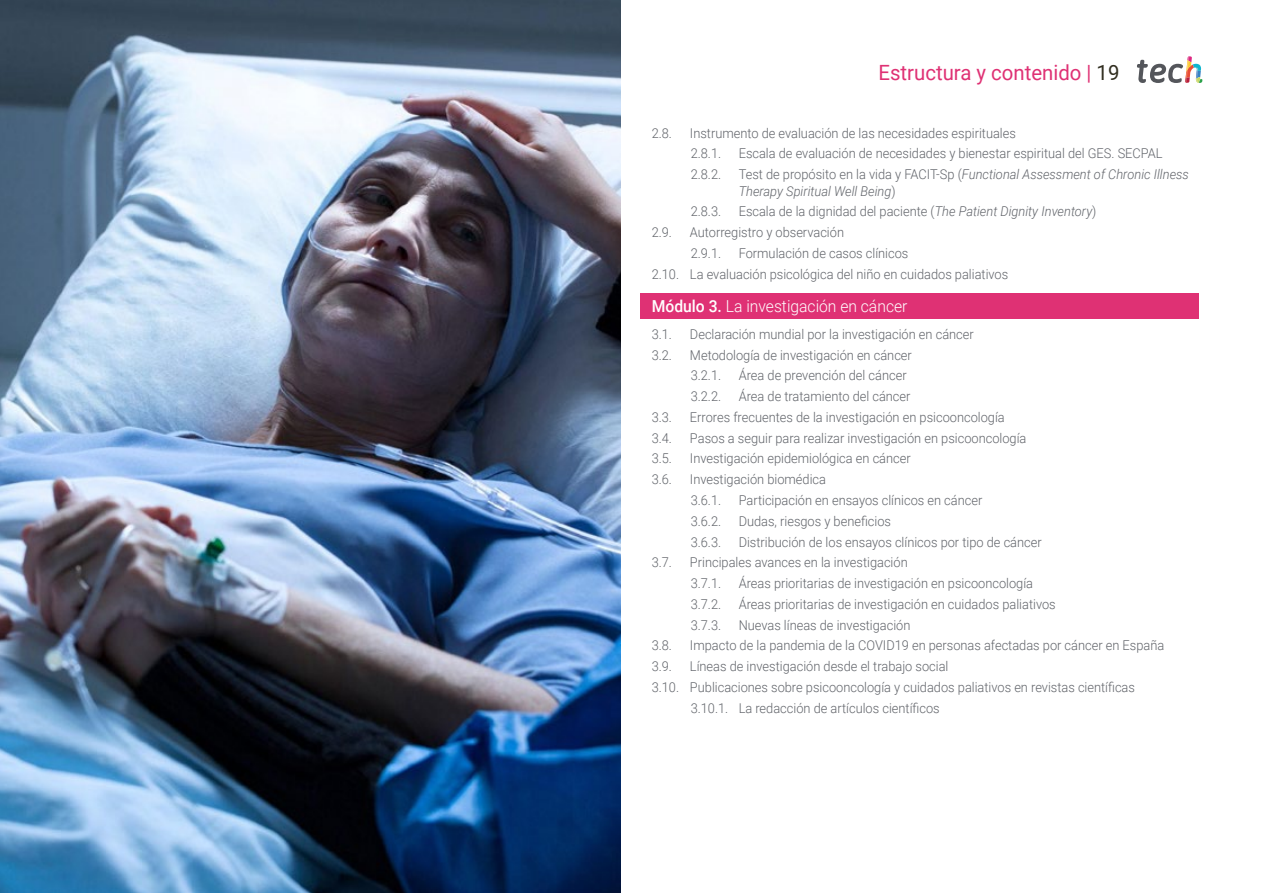
<style>
.page{position:relative;width:1263px;height:893px;background:#fff}
.page>*{position:absolute;margin:0;border:0;box-sizing:border-box;transform-origin:0 0}
.t1{font:21px "Roboto";color:#df3174}
.t2{font:300 16.5px "Roboto";color:#fff;scale:.95 1}
.t3{font:300 13.5px/20.7px "Roboto";color:#61646a;scale:.95 1}
.t4{font:italic 300 13.5px/16.5px "Roboto";color:#61646a;scale:.95 1}
.s1{color:#312e20}
.s2{font-style:normal}
.s3{font-style:italic}
.s4{font-weight:500}
</style>
<div class="page">
<svg style="left:1137px;top:56px;width:65px;height:27px"></svg>
<div style="left:641px;top:293px;width:558px;height:25px;background:#df3174"></div>
<img style="left:0;top:0;width:621px;height:893px">
<h1 class="t1" style="left:878px;top:57px;width:242px">Estructura y contenido | <span class="s1">19</span></h1>
<p class="t3" style="left:652px;top:122px;width:23px">2.8.</p>
<p class="t3" style="left:690px;top:122px;width:345px">Instrumento de evaluación de las necesidades espirituales<br>2.8.1.</p>
<p class="t3" style="left:739px;top:143px;width:448px">Escala de evaluación de necesidades y bienestar espiritual del GES. SECPAL</p>
<p class="t3" style="left:691px;top:164px;width:34px">2.8.2.</p>
<p class="t4" style="left:739px;top:166px;width:475px"><span class="s2">Test de propósito en la vida y FACIT-Sp (</span>Functional Assessment of Chronic Illness<br>Therapy Spiritual Well Being<span class="s2">)</span></p>
<p class="t3" style="left:691px;top:201px;width:34px">2.8.3.</p>
<p class="t3" style="left:739px;top:201px;width:378px">Escala de la dignidad del paciente (<span class="s3">The Patient Dignity Inventory</span>)</p>
<p class="t3" style="left:652px;top:222px;width:23px">2.9.</p>
<p class="t3" style="left:690px;top:222px;width:164px">Autorregistro y observación<br>2.9.1.</p>
<p class="t3" style="left:652px;top:242px;width:377px;text-indent:87px">Formulación de casos clínicos<br>2.10. La evaluación psicológica del niño en cuidados paliativos</p>
<p class="t2" style="left:652px;top:294px;width:271px"><span class="s4">Módulo 3.</span> La investigación en cáncer</p>
<p class="t3" style="left:652px;top:323px;width:23px">3.1.</p>
<p class="t3" style="left:690px;top:323px;width:300px">Declaración mundial por la investigación en cáncer</p>
<p class="t3" style="left:652px;top:344px;width:23px">3.2.</p>
<p class="t3" style="left:690px;top:344px;width:235px">Metodología de investigación en cáncer<br>3.2.1.</p>
<p class="t3" style="left:739px;top:365px;width:178px">Área de prevención del cáncer</p>
<p class="t3" style="left:691px;top:386px;width:34px">3.2.2.</p>
<p class="t3" style="left:739px;top:386px;width:182px">Área de tratamiento del cáncer</p>
<p class="t3" style="left:652px;top:406px;width:23px">3.3.</p>
<p class="t3" style="left:690px;top:406px;width:333px">Errores frecuentes de la investigación en psicooncología</p>
<p class="t3" style="left:652px;top:427px;width:23px">3.4.</p>
<p class="t3" style="left:690px;top:427px;width:356px">Pasos a seguir para realizar investigación en psicooncología</p>
<p class="t3" style="left:652px;top:448px;width:23px">3.5.</p>
<p class="t3" style="left:690px;top:448px;width:234px">Investigación epidemiológica en cáncer</p>
<p class="t3" style="left:652px;top:469px;width:23px">3.6.</p>
<p class="t3" style="left:690px;top:469px;width:145px">Investigación biomédica<br>3.6.1.</p>
<p class="t3" style="left:739px;top:489px;width:258px">Participación en ensayos clínicos en cáncer</p>
<p class="t3" style="left:691px;top:510px;width:34px">3.6.2.</p>
<p class="t3" style="left:739px;top:510px;width:162px">Dudas, riesgos y beneficios</p>
<p class="t3" style="left:691px;top:531px;width:34px">3.6.3.</p>
<p class="t3" style="left:739px;top:531px;width:320px">Distribución de los ensayos clínicos por tipo de cáncer</p>
<p class="t3" style="left:652px;top:552px;width:23px">3.7.</p>
<p class="t3" style="left:690px;top:552px;width:231px">Principales avances en la investigación<br>3.7.1.</p>
<p class="t3" style="left:739px;top:572px;width:311px">Áreas prioritarias de investigación en psicooncología</p>
<p class="t3" style="left:691px;top:593px;width:34px">3.7.2.</p>
<p class="t3" style="left:739px;top:593px;width:335px">Áreas prioritarias de investigación en cuidados paliativos</p>
<p class="t3" style="left:691px;top:614px;width:34px">3.7.3.</p>
<p class="t3" style="left:739px;top:614px;width:182px">Nuevas líneas de investigación</p>
<p class="t3" style="left:652px;top:635px;width:23px">3.8.</p>
<p class="t3" style="left:690px;top:635px;width:501px">Impacto de la pandemia de la COVID19 en personas afectadas por cáncer en España</p>
<p class="t3" style="left:652px;top:655px;width:23px">3.9.</p>
<p class="t3" style="left:690px;top:655px;width:274px">Líneas de investigación desde el trabajo social</p>
<p class="t3" style="left:652px;top:676px;width:510px">3.10. Publicaciones sobre psicooncología y cuidados paliativos en revistas científicas</p>
<p class="t3" style="left:691px;top:697px;width:264px">3.10.1. La redacción de artículos científicos</p>
</div>
